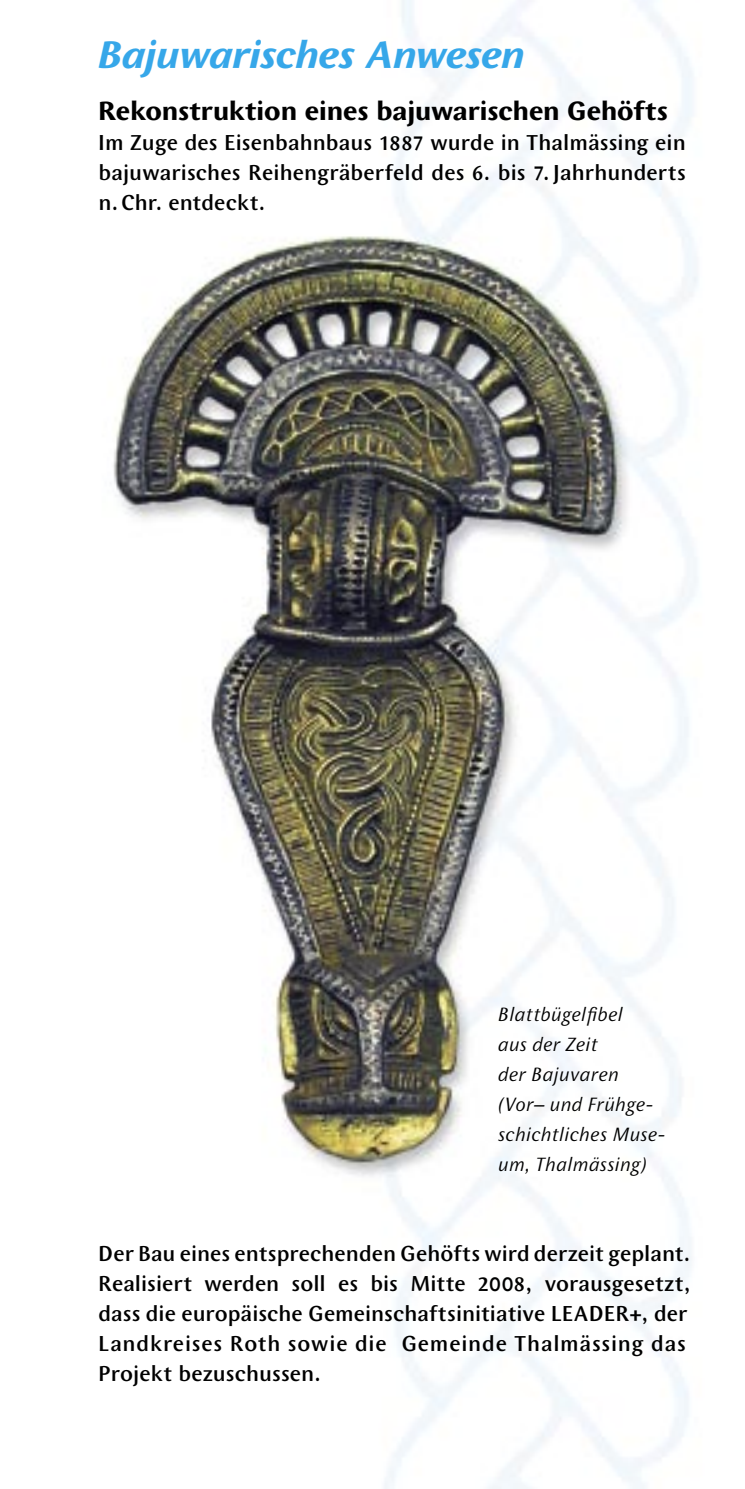
<style>
.page{position:relative;width:745px;height:1489px;background:#fff}
.page>*{position:absolute;margin:0;border:0;box-sizing:border-box;transform-origin:0 0}
.t1{font:italic 700 40px "Wunderlich";letter-spacing:-.015em;color:#36a7e9}
.t2{font:700 27.5px "Wunderlich";color:#000}
.t3{font:500 22.5px/30px "Wunderlich";letter-spacing:.005em;color:#000;text-align:justify}
.t4{font:italic 20px/30px "Wunderlich";letter-spacing:-.005em;color:#000}
</style>
<div class="page">
<img style="left:113px;top:0;width:585px;height:1488px">
<h1 class="t1" style="left:98px;top:32px;width:428px">Bajuwarisches Anwesen</h1>
<p class="t2" style="left:98px;top:95px;width:571px">Rekonstruktion eines bajuwarischen Gehöfts</p>
<p class="t3" style="left:98px;top:128px;width:589px">Im Zuge des Eisenbahnbaus 1887 wurde in Thalmässing ein bajuwarisches Reihengräberfeld des 6. bis 7. Jahrhunderts n. Chr. entdeckt.</p>
<p class="t4" style="left:498px;top:999px;width:167px">Blattbügelfibel<br>aus der Zeit<br>der Bajuvaren (Vor– und Frühge&shy;schichtliches Muse&shy;um, Thalmässing)</p>
<p class="t3" style="left:98px;top:1238px;width:593px;text-align:left">Der Bau eines entsprechenden Gehöfts wird derzeit geplant.<br>Realisiert werden soll es bis Mitte 2008, vorausgesetzt, dass die europäische Gemeinschaftsinitiative LEADER+, der Landkreises Roth sowie die Gemeinde Thalmässing das Projekt bezuschussen.</p>
</div>
